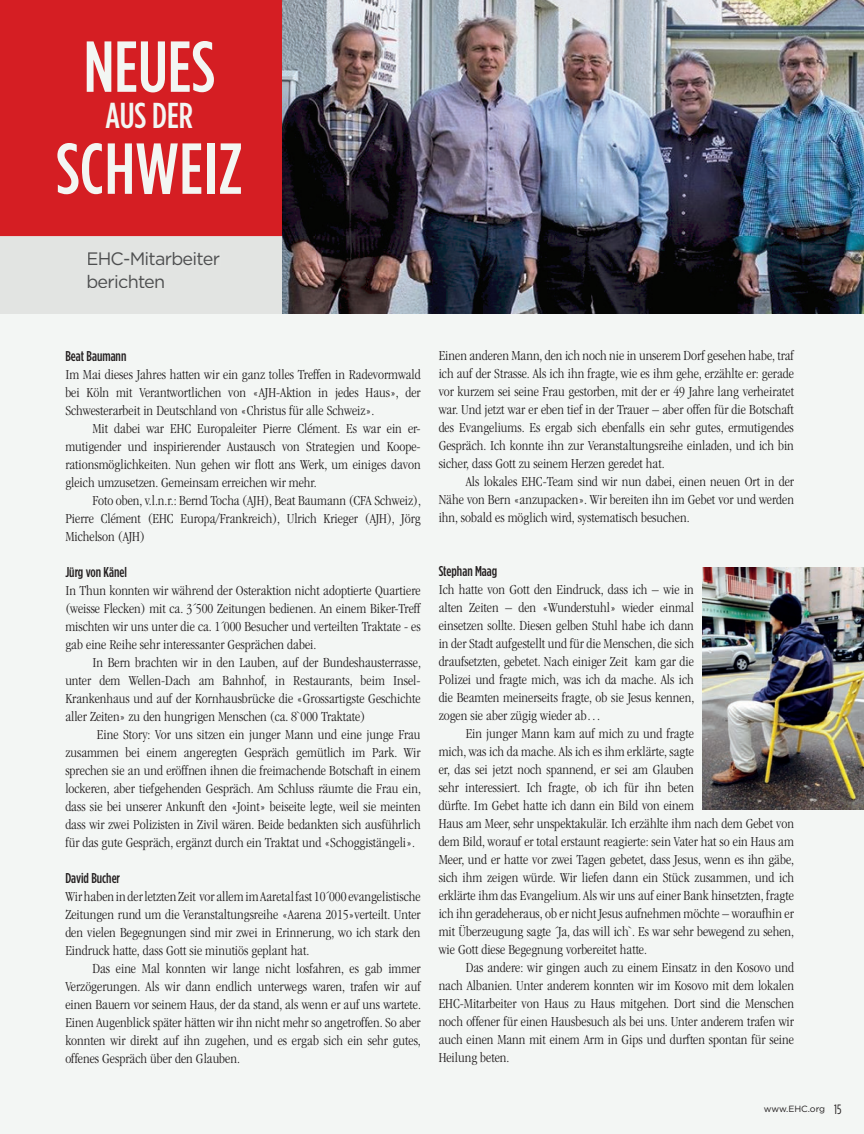
<style>
.page{position:relative;width:864px;height:1134px;background:#f3f6f4}
.page>*{position:absolute;margin:0;border:0;box-sizing:border-box;transform-origin:0 0}
.t1{font:500 72px "Gotham Condensed";letter-spacing:.005em;color:#f3f6f3}
.t2{font:500 36px "Gotham Condensed";color:#f3f6f3}
.t3{font:18px/22.2px "Gotham";letter-spacing:-.04em;color:#4e4f50}
.t4{font:300 condensed 14.25px/18px "ITC Garamond Std";color:#231f20;text-align:justify}
.t5{font:500 14.25px "Gotham Condensed";color:#231f20}
.t6{font:9px "Gotham";letter-spacing:-.01em;color:#231f20}
.s1{font-family:"Gotham Condensed";font-size:13.5px}
</style>
<div class="page">
<div style="left:0;top:0;width:283px;height:236px;background:#d51e23"></div>
<div style="left:0;top:236px;width:367px;height:78px;background:#e2e4e2"></div>
<div style="left:88px;top:252px;width:132px;height:14px;background:#e2e4e2"></div>
<div style="left:88px;top:274px;width:76px;height:14px;background:#e2e4e2"></div>
<img style="left:283px;top:0;width:581px;height:313px">
<img style="left:702px;top:568px;width:162px;height:242px">
<h1 class="t1" style="left:84px;top:25px;width:133px">NEUES</h1>
<h2 class="t2" style="left:106px;top:94px;width:89px">AUS DER</h2>
<h1 class="t1" style="left:56px;top:127px;width:188px">SCHWEIZ</h1>
<p class="t3" style="left:86px;top:248px;width:135px">EHC-Mitarbeiter berichten</p>
<p class="t5" style="left:65px;top:348px;width:63px">Beat Baumann</p>
<p class="t4" style="left:65px;top:366px;width:357px">Im Mai dieses Jahres hatten wir ein ganz tolles Treffen in Radevormwald bei Köln mit Verantwortlichen von «AJH-Aktion in jedes Haus», der Schwesterarbeit in Deutschland von «Christus für alle Schweiz».</p>
<p class="t4" style="left:65px;top:420px;width:357px;text-indent:27px">Mit dabei war EHC Europaleiter Pierre Clément. Es war ein er&shy;mutigender und inspirierender Austausch von Strategien und Koope&shy;ra tionsmöglichkeiten. Nun gehen wir ott ans Werk, um einiges davon gleich umzusetzen. Gemeinsam erreichen wir mehr.</p>
<p class="t4" style="left:65px;top:492px;width:357px;text-indent:27px">Foto oben, v.l.n.r.: Bernd Tocha (AJH), Beat Baumann (CFA Schweiz), Pierre Clément (EHC Europa/Frankreich), Ulrich Krieger (AJH), Jörg Michelson (AJH)</p>
<p class="t5" style="left:65px;top:564px;width:63px">Jürg von Känel</p>
<p class="t4" style="left:65px;top:582px;width:357px">In Thun konnten wir während der Osteraktion nicht adoptierte Quartiere (weisse Flecken) mit ca. 3´500 Zeitungen bedienen. An einem Biker-Treff mischten wir uns unter die ca. 1´000 Besucher und verteilten Traktate - es gab eine Reihe sehr interessanter Gesprächen dabei.</p>
<p class="t4" style="left:65px;top:654px;width:357px;text-indent:27px">In Bern brachten wir in den Lauben, auf der Bundeshausterrasse, unter dem Wellen-Dach am Bahnhof, in Restaurants, beim Insel-Krankenhaus und auf der Kornhausbrücke die «Grossartigste Geschichte aller Zeiten» zu den hungrigen Menschen (ca. 8`000 Traktate)</p>
<p class="t4" style="left:65px;top:726px;width:357px;text-indent:32px">Eine Story: Vor uns sitzen ein junger Mann und eine junge Frau zusammen bei einem angeregten Gespräch gemütlich im Park. Wir sprechen sie an und eröffnen ihnen die freimachende Botschaft in einem lockeren, aber tiefgehenden Gespräch. Am Schluss räumte die Frau ein, dass sie bei unserer Ankunft den «Joint» beiseite legte, weil sie meinten dass wir zwei Polizisten in Zivil wären. Beide bedankten sich ausführlich für das gute Gespräch, ergänzt durch ein Traktat und «Schoggistängeli».</p>
<p class="t5" style="left:65px;top:870px;width:56px">David Bucher</p>
<p class="t4" style="left:65px;top:888px;width:357px">Wir haben in der letzten Zeit vor allem im Aaretal fast 10´000 evangelistische Zeitungen rund um die Veranstaltungsreihe «Aarena 2015»verteilt. Unter den vielen Begegnungen sind mir zwei in Erinnerung, wo ich stark den Eindruck hatte, dass Gott sie minutiös geplant hat.</p>
<p class="t4" style="left:65px;top:960px;width:357px;text-indent:27px">Das eine Mal konnten wir lange nicht losfahren, es gab immer Verzögerungen. Als wir dann endlich unterwegs waren, trafen wir auf einen Bauern vor seinem Haus, der da stand, als wenn er auf uns wartete.<br>Einen Augenblick später hätten wir ihn nicht mehr so angetroffen. So aber konnten wir direkt auf ihn zugehen, und es ergab sich ein sehr gutes, offenes Gespräch über den Glauben.</p>
<p class="t4" style="left:439px;top:347px;width:357px">Einen anderen Mann, den ich noch nie in unserem Dorf gesehen habe, traf ich auf der Strasse. Als ich ihn fragte, wie es ihm gehe, erzählte er: gerade vor kurzem sei seine Frau gestorben, mit der er 49 Jahre lang verheiratet war. Und jetzt war er eben tief in der Trauer – aber offen für die Botschaft des Evangeliums. Es ergab sich ebenfalls ein sehr gutes, ermutigendes Gespräch. Ich konnte ihn zur Veranstaltungsreihe einladen, und ich bin sicher, dass Gott zu seinem Herzen geredet hat.</p>
<p class="t4" style="left:439px;top:473px;width:357px;text-indent:27px">Als lokales EHC-Team sind wir nun dabei, einen neuen Ort in der Nähe von Bern «anzupacken». Wir bereiten ihn im Gebet vor und werden ihn, sobald es möglich wird, systematisch besuchen.</p>
<p class="t5" style="left:439px;top:563px;width:60px">Stephan Maag</p>
<p class="t4" style="left:439px;top:581px;width:257px">Ich hatte von Gott den Eindruck, dass ich – wie in alten Zeiten – den «Wunderstuhl» wieder einmal einsetzen sollte. Diesen gelben Stuhl habe ich dann in der Stadt aufgestellt und für die Menschen, die sich draufsetzten, gebetet. Nach einiger Zeit kam gar die Polizei und fragte mich, was ich da mache. Als ich die Beamten meinerseits fragte, ob sie Jesus kennen, zogen sie aber zügig wieder ab…</p>
<p class="t4" style="left:439px;top:725px;width:357px;text-align:left;text-indent:27px">Ein junger Mann kam auf mich zu und fragte<br>mich, was ich da mache. Als ich es ihm erklärte, sagte<br>er, das sei jetzt noch spannend, er sei am Glauben<br>sehr interessiert. Ich fragte, ob ich für ihn beten<br>dürfte. Im Gebet hatte ich dann ein Bild von einem<br>Haus am Meer, sehr unspektakulär. Ich erzählte ihm nach dem Gebet von dem Bild, worauf er total erstaunt reagierte: sein Vater hat so ein Haus am Meer, und er hatte vor zwei Tagen gebetet, dass Jesus, wenn es ihn gäbe, sich ihm zeigen würde. Wir liefen dann ein Stück zusammen, und ich erklärte ihm das Evangelium. Als wir uns auf einer Bank hinsetzten, fragte ich ihn geradeheraus, ob er nicht Jesus aufnehmen möchte – woraufhin er mit Überzeugung sagte ´Ja, das will ich`. Es war sehr bewegend zu sehen, wie Gott diese Begegnung vorbereitet hatte.</p>
<p class="t4" style="left:439px;top:959px;width:357px;text-indent:27px">Das andere: wir gingen auch zu einem Einsatz in den Kosovo und nach Albanien. Unter anderem konnten wir im Kosovo mit dem lokalen EHC-Mitarbeiter von Haus zu Haus mitgehen. Dort sind die Menschen noch offener für einen Hausbesuch als bei uns. Unter anderem trafen wir auch einen Mann mit einem Arm in Gips und durften spontan für seine Heilung beten.</p>
<p class="t6" style="left:764px;top:1103px;width:79px">www.EHC.org <span class="s1">15</span></p>
</div>
